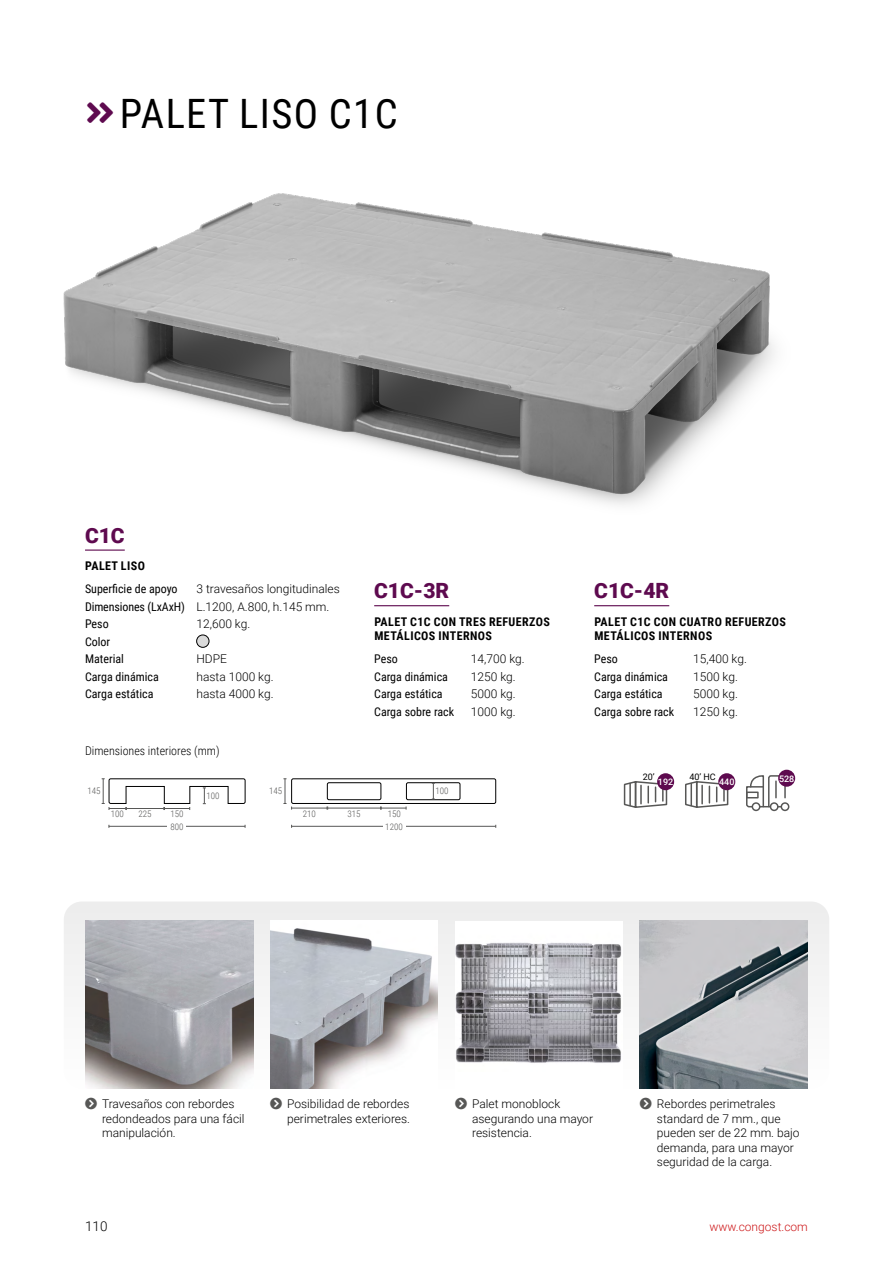
<style>
.page{position:relative;width:893px;height:1263px;background:#fff}
.page>*{position:absolute;margin:0;border:0;box-sizing:border-box;transform-origin:0 0}
.t1{font:40.5px "Roboto Condensed";letter-spacing:.035em;color:#000}
.t2{font:900 21px "Roboto";color:#5e0a4f}
.t3{font:300 13.5px "Roboto";color:#000}
.t4{font:300 12px/14.4px "Roboto";color:#000}
.t5{font:12px/17.5px "Roboto Condensed";color:#000}
.t6{font:700 12px/14.4px "Roboto Condensed";letter-spacing:.035em;color:#000}
.t7{font:300 12px "Roboto Condensed";color:#000}
.t8{font:300 12px "Roboto";color:#cd1719}
.t9{font:300 9px "Roboto Condensed";color:#575756}
.t10{font:500 9px "Roboto";color:#fff}
.t11{font:9px "Roboto";color:#000}
.s1{font-family:"Roboto Condensed";font-weight:400}
</style>
<div class="page">
<img style="left:63px;top:193px;width:712px;height:312px">
<div style="left:64px;top:901px;width:765px;height:188px;background:linear-gradient(to bottom,#ececec,#fefefe);border-radius:18px"></div>
<img style="left:85px;top:921px;width:168px;height:168px">
<img style="left:270px;top:921px;width:168px;height:168px">
<div style="left:455px;top:921px;width:168px;height:168px;background:#fff"></div>
<img style="left:455px;top:942px;width:167px;height:121px">
<img style="left:640px;top:921px;width:168px;height:168px">
<hr style="left:109px;top:826px;width:136px;height:1px;background:#575756">
<div style="left:168px;top:823px;width:18px;height:7px;background:#fff"></div>
<hr style="left:292px;top:826px;width:204px;height:1px;background:#575756">
<div style="left:383px;top:823px;width:22px;height:7px;background:#fff"></div>
<svg style="left:283px;top:778px;width:213px;height:31px"></svg>
<svg style="left:102px;top:778px;width:144px;height:32px"></svg>
<hr style="left:85px;top:549px;width:40px;height:2px;background:#5e0a4f">
<div style="left:197px;top:635px;width:12px;height:12px;background:#dadada;border-radius:50%"></div>
<div style="left:196px;top:635px;width:13px;height:12px;border:1px solid #000;border-radius:50%"></div>
<hr style="left:374px;top:605px;width:75px;height:1px;background:#5e0a4f">
<hr style="left:594px;top:605px;width:75px;height:1px;background:#5e0a4f">
<div style="left:752px;top:802px;width:8px;height:9px;border:1px solid #575756;border-radius:4px"></div>
<div style="left:770px;top:802px;width:9px;height:9px;border:1px solid #575756;border-radius:4px"></div>
<div style="left:781px;top:802px;width:8px;height:9px;border:1px solid #575756;border-radius:4px"></div>
<svg style="left:746px;top:775px;width:44px;height:33px"></svg>
<div style="left:778px;top:770px;width:17px;height:17px;background:#5e0a4f;border-radius:50%"></div>
<svg style="left:623px;top:781px;width:45px;height:27px"></svg>
<div style="left:657px;top:773px;width:17px;height:17px;background:#5e0a4f;border-radius:50%"></div>
<svg style="left:685px;top:781px;width:44px;height:27px"></svg>
<div style="left:718px;top:773px;width:17px;height:17px;background:#5e0a4f;border-radius:50%"></div>
<h1 class="t1" style="left:120px;top:85px;width:279px">PALET LISO C1C</h1>
<h2 class="t2" style="left:85px;top:520px;width:41px">C1C</h2>
<p class="t6" style="left:85px;top:558px;width:61px">PALET LISO</p>
<p class="t5" style="left:85px;top:580px;width:94px">Superficie de apoyo</p>
<p class="t4" style="left:85px;top:580px;width:256px;line-height:17.5px;text-indent:111px">3 travesaños longitudinales<br><span class="s1">Dimensiones (LxAxH)</span> L.1200, A.800, h.145 mm.</p>
<p class="t5" style="left:85px;top:615px;width:25px">Peso</p>
<p class="t4" style="left:196px;top:616px;width:55px">12,600 kg.</p>
<p class="t5" style="left:85px;top:632px;width:40px">Color<br>Material</p>
<p class="t4" style="left:196px;top:651px;width:32px">HDPE</p>
<p class="t5" style="left:85px;top:667px;width:75px">Carga dinámica</p>
<p class="t4" style="left:196px;top:669px;width:79px">hasta 1000 kg.</p>
<p class="t5" style="left:85px;top:685px;width:70px">Carga estática</p>
<p class="t4" style="left:196px;top:686px;width:79px">hasta 4000 kg.</p>
<p class="t7" style="left:85px;top:742px;width:136px">Dimensiones interiores (mm)</p>
<p class="t9" style="left:87px;top:785px;width:15px">145</p>
<p class="t9" style="left:111px;top:808px;width:15px">100</p>
<p class="t9" style="left:138px;top:808px;width:15px">225</p>
<p class="t9" style="left:171px;top:808px;width:15px">150</p>
<p class="t9" style="left:170px;top:820px;width:15px">800</p>
<p class="t9" style="left:207px;top:789px;width:15px">100</p>
<p class="t9" style="left:269px;top:785px;width:15px">145</p>
<p class="t9" style="left:303px;top:808px;width:15px">210</p>
<p class="t9" style="left:348px;top:808px;width:15px">315</p>
<h2 class="t2" style="left:374px;top:576px;width:77px">C1C-3R</h2>
<p class="t6" style="left:374px;top:614px;width:177px">PALET C1C CON TRES REFUERZOS<br>METÁLICOS INTERNOS</p>
<p class="t5" style="left:374px;top:650px;width:25px">Peso</p>
<p class="t4" style="left:471px;top:651px;width:55px">14,700 kg.</p>
<p class="t5" style="left:374px;top:667px;width:75px">Carga dinámica</p>
<p class="t4" style="left:471px;top:669px;width:46px">1250 kg.</p>
<p class="t5" style="left:374px;top:685px;width:70px">Carga estática</p>
<p class="t4" style="left:471px;top:686px;width:46px">5000 kg.</p>
<p class="t5" style="left:374px;top:702px;width:81px">Carga sobre rack</p>
<p class="t4" style="left:471px;top:704px;width:46px">1000 kg.</p>
<p class="t9" style="left:388px;top:808px;width:15px">150</p>
<p class="t9" style="left:385px;top:820px;width:19px">1200</p>
<p class="t9" style="left:436px;top:785px;width:15px">100</p>
<h2 class="t2" style="left:594px;top:576px;width:77px">C1C-4R</h2>
<p class="t6" style="left:594px;top:614px;width:193px">PALET C1C CON CUATRO REFUERZOS<br>METÁLICOS INTERNOS</p>
<p class="t5" style="left:594px;top:650px;width:25px">Peso</p>
<p class="t4" style="left:693px;top:651px;width:55px">15,400 kg.</p>
<p class="t5" style="left:594px;top:667px;width:75px">Carga dinámica</p>
<p class="t4" style="left:693px;top:669px;width:46px">1500 kg.</p>
<p class="t5" style="left:594px;top:685px;width:70px">Carga estática</p>
<p class="t4" style="left:693px;top:686px;width:46px">5000 kg.</p>
<p class="t5" style="left:594px;top:702px;width:81px">Carga sobre rack</p>
<p class="t4" style="left:693px;top:704px;width:46px">1250 kg.</p>
<p class="t11" style="left:643px;top:770px;width:13px">20’</p>
<p class="t10" style="left:658px;top:776px;width:17px">192</p>
<p class="t11" style="left:689px;top:770px;width:28px">40’ HC</p>
<p class="t10" style="left:719px;top:776px;width:17px">440</p>
<p class="t10" style="left:779px;top:772px;width:17px">528</p>
<p class="t4" style="left:102px;top:1096px;width:144px">Travesaños con rebordes redondeados para una fácil manipulación.</p>
<p class="t4" style="left:287px;top:1096px;width:124px">Posibilidad de rebordes perimetrales exteriores.</p>
<p class="t4" style="left:657px;top:1096px;width:144px">Rebordes perimetrales standard de 7 mm., que pueden ser de 22 mm. bajo demanda, para una mayor seguridad de la carga.</p>
<p class="t4" style="left:472px;top:1096px;width:122px">Palet monoblock asegurando una mayor resistencia.</p>
<p class="t3" style="left:85px;top:1217px;width:24px">110</p>
<p class="t8" style="left:709px;top:1218px;width:100px">www.congost.com</p>
</div>
